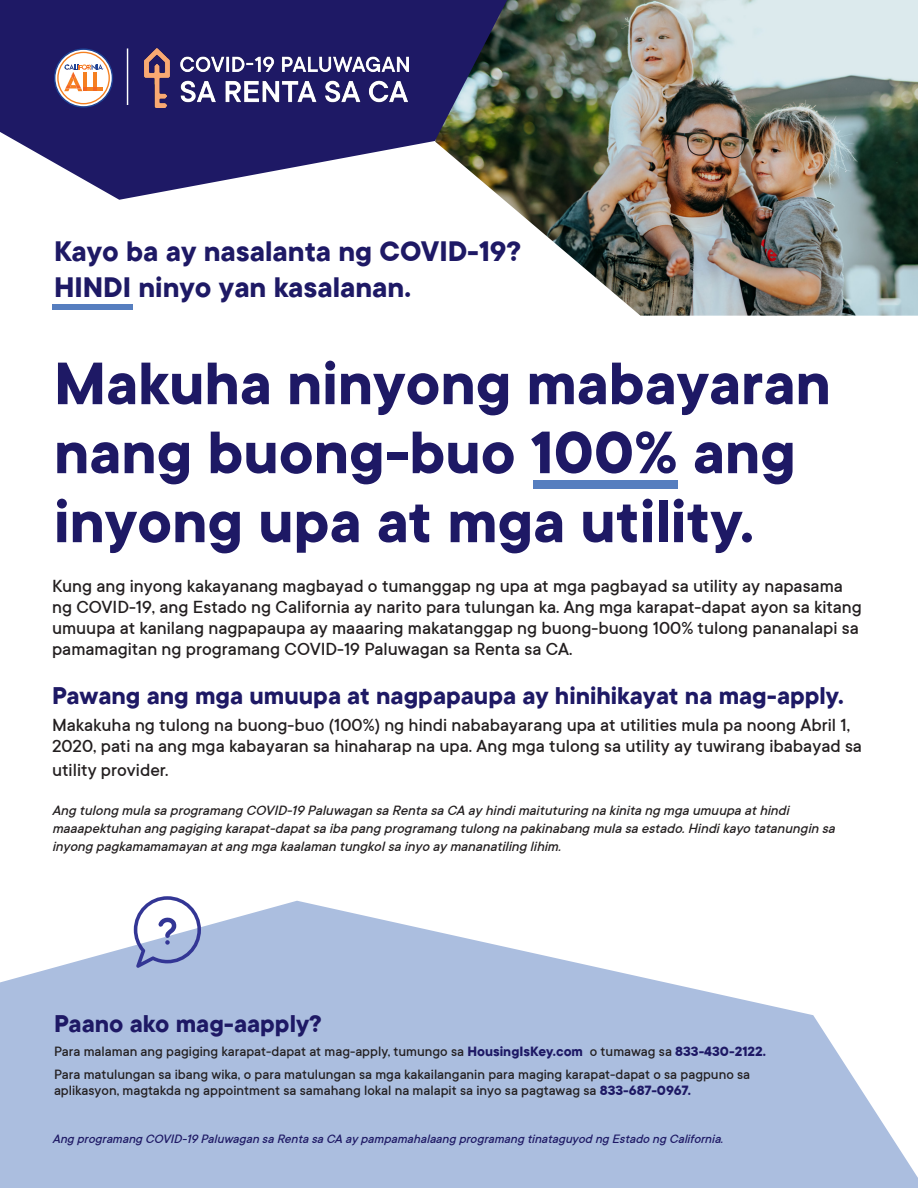
<style>
.page{position:relative;width:918px;height:1188px;background:#fff}
.page>*{position:absolute;margin:0;border:0;box-sizing:border-box;transform-origin:0 0}
.t1{font:700 66px/69px "TT Commons";color:#1e1965}
.t2{font:700 31.5px/36px "TT Commons";color:#1e1965}
.t3{font:700 27px "TT Commons";color:#1e1965}
.t4{font:500 19.5px/21px "TT Commons";color:#231f20}
.t5{font:500 15px/16.5px "TT Commons";color:#231f20}
.t6{font:italic 500 15px/18px "TT Commons";color:#231f20}
.t7{font:italic 500 13.5px "TT Commons";color:#1e1965}
.s1{font-weight:700;color:#1e1965}
</style>
<div class="page">
<img style="left:504px;top:0;width:414px;height:316px">
<svg style="left:0;top:0;width:507px;height:200px;fill:#1e1965"></svg>
<svg style="left:0;top:901px;width:918px;height:287px;fill:#abbedf"></svg>
<svg style="left:54px;top:48px;width:59px;height:60px"></svg>
<hr style="left:127px;top:48px;width:1px;height:57px;background:#fff">
<div style="left:534px;top:480px;width:144px;height:9px;background:#567ebf"></div>
<svg style="left:134px;top:896px;width:67px;height:72px"></svg>
<div style="left:52px;top:304px;width:81px;height:5px;background:#567ebf"></div>
<img style="left:144px;top:48px;width:264px;height:60px">
<p class="t2" style="left:54px;top:232px;width:469px">Kayo ba ay nasalanta ng COVID-19?<br>HINDI ninyo yan kasalanan.</p>
<p class="t1" style="left:54px;top:347px;width:778px">Makuha ninyong mabayaran nang buong-buo 100% ang inyong upa at mga utility.</p>
<p class="t4" style="left:52px;top:575px;width:811px">Kung ang inyong kakayanang magbayad o tumanggap ng upa at mga pagbayad sa utility ay napasama ng COVID-19, ang Estado ng California ay narito para tulungan ka. Ang mga karapat-dapat ayon sa kitang umuupa at kanilang nagpapaupa ay maaaring makatanggap ng buong-buong 100% tulong pananalapi sa pamamagitan ng programang COVID-19 Paluwagan sa Renta sa CA.</p>
<p class="t3" style="left:52px;top:678px;width:793px">Pawang ang mga umuupa at nagpapaupa ay hinihikayat na mag-apply.</p>
<p class="t4" style="left:52px;top:714px;width:811px">Makakuha ng tulong na buong-buo (100%) ng hindi nababayarang upa at utilities mula pa noong Abril 1,<br>2020, pati na ang mga kabayaran sa hinaharap na upa. Ang mga tulong sa utility ay tuwirang ibabayad sa</p>
<p class="t4" style="left:52px;top:759px;width:118px">utility provider.</p>
<p class="t6" style="left:52px;top:801px;width:788px">Ang tulong mulasaprogramang COVID-19PaluwagansaRentasaCA ayhindimaituturing nakinitang mgaumuupaathindi maaapektuhanang pagiging karapat-dapatsaibapang programang tulong napakinabang mulasaestado.Hindikayotatanunginsa inyong pagkamamamayanatang mgakaalamantungkolsainyoaymananatiling lihim.</p>
<p class="t3" style="left:54px;top:1006px;width:269px">Paano ako mag-aapply?</p>
<p class="t5" style="left:54px;top:1042px;width:713px">Para malaman ang pagiging karapat-dapat at mag-apply, tumungo sa <span class="s1">HousingIsKey.com</span> o tumawag sa <span class="s1">833-430-2122.</span></p>
<p class="t5" style="left:54px;top:1065px;width:698px">Para matulungan sa ibang wika, o para matulungan sa mga kakailanganin para maging karapat-dapat o sa pagpuno sa aplikasyon, magtakda ng appointment sa samahang lokal na malapit sa inyo sa pagtawag sa <span class="s1">833-687-0967.</span></p>
<p class="t7" style="left:52px;top:1130px;width:676px">Ang programang COVID-19PaluwagansaRentasaCA aypampamahalaang programang tinataguyod ng Estadong California.</p>
</div>
